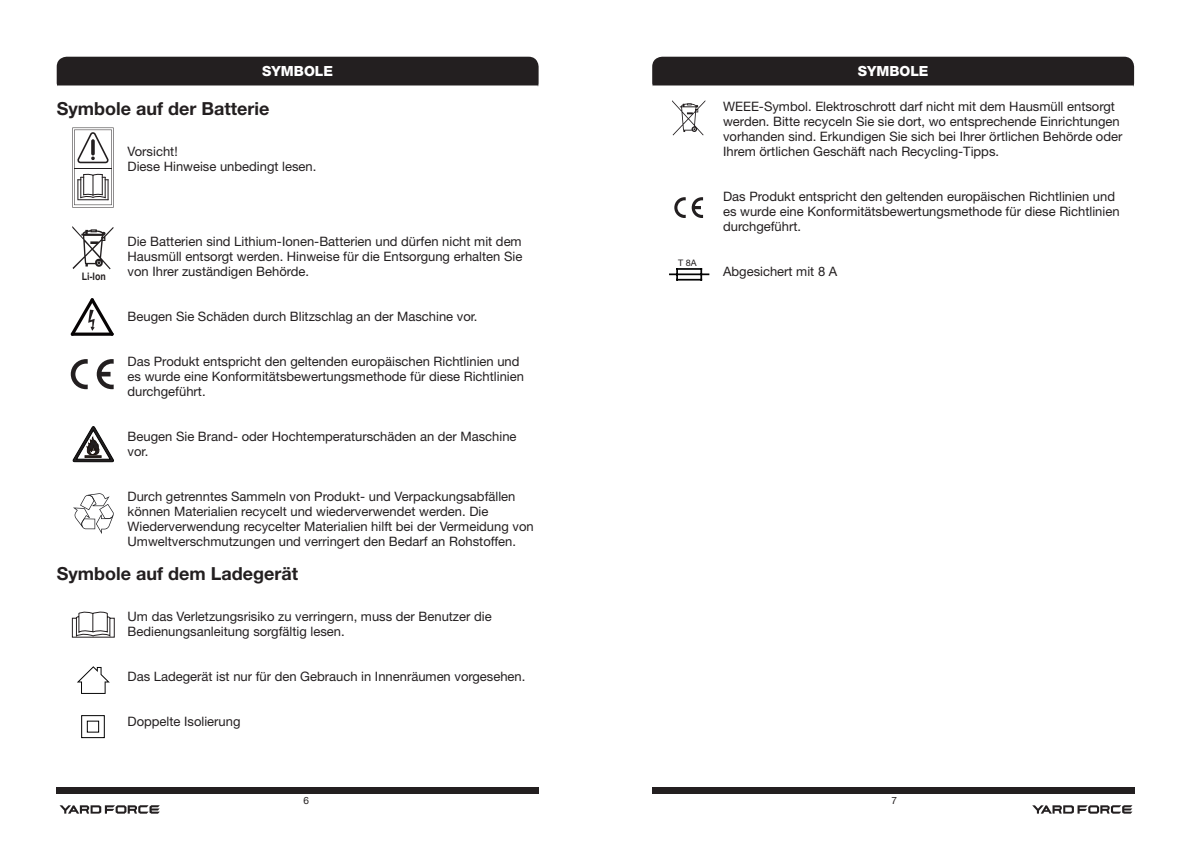
<style>
.page{position:relative;width:1191px;height:842px;background:#fff}
.page>*{position:absolute;margin:0;border:0;box-sizing:border-box;transform-origin:0 0}
.t1{font:700 18px "Helvetica Neue LT Std";color:#231f20}
.t2{font:800 14px "Helvetica Neue LT Pro";color:#fff}
.t3{font:13px/15px "Helvetica Neue LT Std";color:#231f20}
.t4{font:700 10.3px "Arial";color:#231f20;scale:.85 1}
.t5{font:10px "Helvetica Neue LT Std";color:#231f20}
.t6{font:9px "Helvetica Neue LT Std";color:#231f20}
</style>
<div class="page">
<div style="left:57px;top:787px;width:482px;height:7px;background:#231f20"></div>
<svg style="left:60px;top:805px;width:100px;height:9px"></svg>
<div style="left:652px;top:787px;width:482px;height:7px;background:#231f20"></div>
<svg style="left:1032px;top:805px;width:100px;height:9px"></svg>
<svg style="left:73px;top:493px;width:41px;height:41px"></svg>
<svg style="left:71px;top:359px;width:17px;height:30px"></svg>
<svg style="left:97px;top:359px;width:17px;height:30px"></svg>
<svg style="left:73px;top:426px;width:41px;height:36px"></svg>
<svg style="left:71px;top:298px;width:43px;height:38px"></svg>
<div style="left:57px;top:57px;width:481px;height:30px;background:#231f20"></div>
<svg style="left:652px;top:57px;width:482px;height:30px;background:#2e2a2b"></svg>
<svg style="left:77px;top:666px;width:33px;height:28px"></svg>
<svg style="left:81px;top:715px;width:24px;height:24px"></svg>
<svg style="left:71px;top:611px;width:44px;height:27px"></svg>
<svg style="left:674px;top:197px;width:11px;height:21px"></svg>
<svg style="left:691px;top:197px;width:12px;height:21px"></svg>
<hr style="left:677px;top:279px;width:24px;height:2px;background:#030303">
<svg style="left:700px;top:269px;width:2px;height:11px"></svg>
<hr style="left:677px;top:268px;width:24px;height:2px;background:#030303">
<hr style="left:677px;top:273px;width:31px;height:2px;background:#030303">
<svg style="left:670px;top:269px;width:8px;height:11px"></svg>
<svg style="left:672px;top:100px;width:33px;height:35px"></svg>
<svg style="left:72px;top:128px;width:42px;height:80px"></svg>
<hr style="left:74px;top:168px;width:37px;height:1px;background:#231f20">
<svg style="left:72px;top:226px;width:42px;height:43px"></svg>
<p class="t2" style="left:262px;top:63px;width:72px">SYMBOLE</p>
<p class="t2" style="left:857px;top:63px;width:72px">SYMBOLE</p>
<p class="t1" style="left:57px;top:98px;width:214px">Symbole auf der Batterie</p>
<p class="t3" style="left:128px;top:144px;width:52px">Vorsicht!</p>
<p class="t3" style="left:128px;top:159px;width:190px">Diese Hinweise unbedingt lesen.</p>
<p class="t3" style="left:723px;top:99px;width:401px">WEEE-Symbol. Elektroschrott darf nicht mit dem Hausmüll entsorgt werden. Bitte recyceln Sie sie dort, wo entsprechende Einrichtungen vorhanden sind. Erkundigen Sie sich bei Ihrer örtlichen Behörde oder Ihrem örtlichen Geschäft nach Recycling-Tipps.</p>
<p class="t3" style="left:723px;top:189px;width:398px">Das Produkt entspricht den geltenden europäischen Richtlinien und es wurde eine Konformitätsbewertungsmethode für diese Richtlinien durchgeführt.</p>
<p class="t3" style="left:128px;top:234px;width:396px;text-align:justify">Die Batterien sind Lithium-Ionen-Batterien und dürfen nicht mit dem Hausmüll entsorgt werden. Hinweise für die Entsorgung erhalten Sie von Ihrer zuständigen Behörde.</p>
<p class="t3" style="left:128px;top:309px;width:351px">Beugen Sie Schäden durch Blitzschlag an der Maschine vor.</p>
<p class="t3" style="left:128px;top:354px;width:398px">Das Produkt entspricht den geltenden europäischen Richtlinien und es wurde eine Konformitätsbewertungsmethode für diese Richtlinien durchgeführt.</p>
<p class="t3" style="left:128px;top:429px;width:390px">Beugen Sie Brand- oder Hochtemperaturschäden an der Maschine vor.</p>
<p class="t3" style="left:128px;top:489px;width:407px">Durch getrenntes Sammeln von Produkt- und Verpackungsabfällen können Materialien recycelt und wiederverwendet werden. Die Wiederverwendung recycelter Materialien hilft bei der Vermeidung von Umweltverschmutzungen und verringert den Bedarf an Rohstoffen.</p>
<p class="t1" style="left:57px;top:563px;width:243px">Symbole auf dem Ladegerät</p>
<p class="t3" style="left:128px;top:609px;width:366px">Um das Verletzungsrisiko zu verringern, muss der Benutzer die<br>Bedienungsanleitung sorgfältig lesen.</p>
<p class="t3" style="left:128px;top:669px;width:399px">Das Ladegerät ist nur für den Gebrauch in Innenräumen vorgesehen.</p>
<p class="t3" style="left:128px;top:714px;width:114px">Doppelte Isolierung</p>
<p class="t6" style="left:678px;top:257px;width:20px">T 8A</p>
<p class="t4" style="left:82px;top:269px;width:30px">Li-Ion</p>
<p class="t3" style="left:723px;top:264px;width:116px">Abgesichert mit 8 A</p>
<p class="t5" style="left:303px;top:794px;width:7px">6</p>
<p class="t5" style="left:891px;top:794px;width:7px">7</p>
</div>
